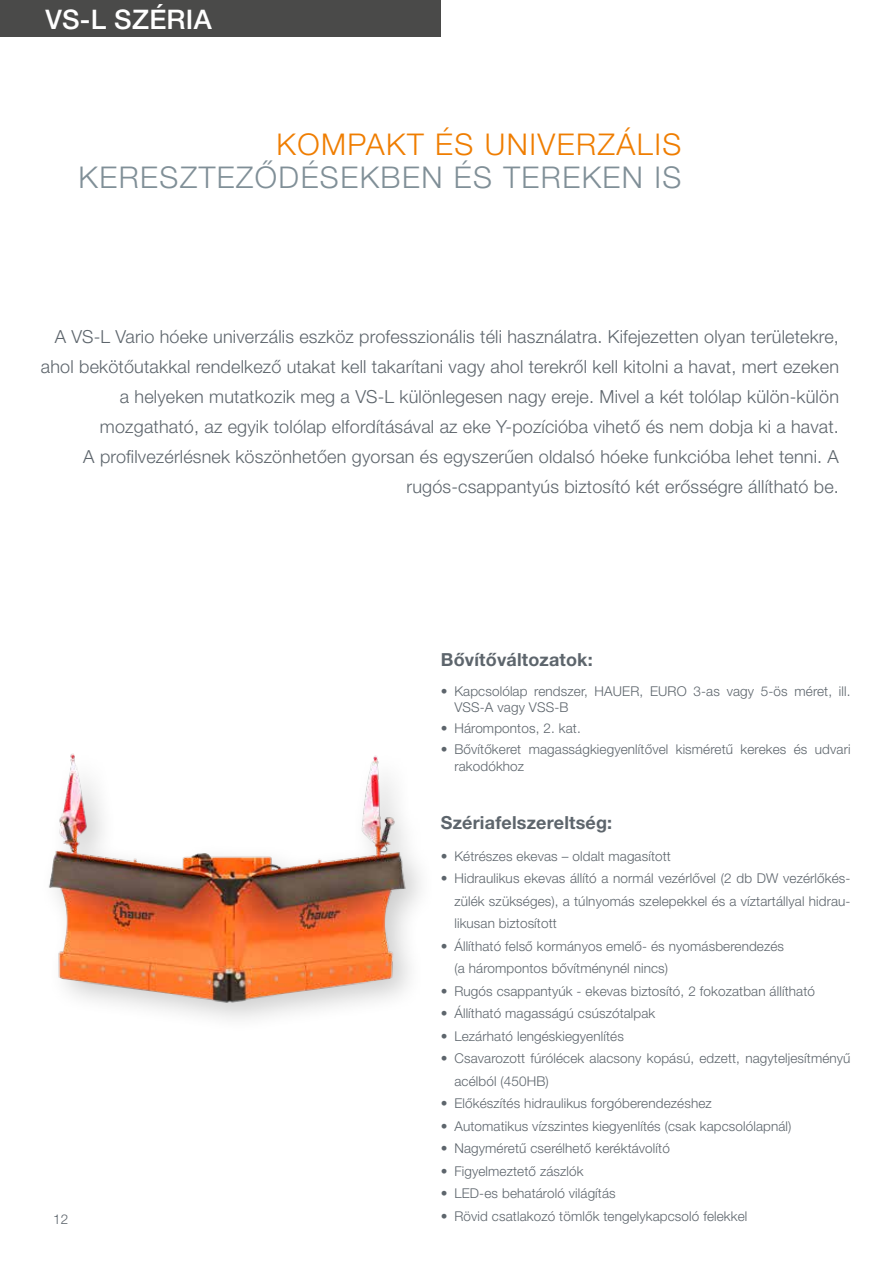
<style>
.page{position:relative;width:893px;height:1263px;background:#fff}
.page>*{position:absolute;margin:0;border:0;box-sizing:border-box;transform-origin:0 0}
.t1{font:300 30px "Helvetica Neue LT Pro";letter-spacing:.05em;color:#808f97}
.t2{font:300 30px "Helvetica Neue LT Pro";letter-spacing:.05em;color:#ef7d00}
.t3{font:500 27px "Helvetica Neue LT Pro";letter-spacing:.01em;color:#fff}
.t4{font:300 18px/30px "Helvetica Neue LT Pro";letter-spacing:.01em;color:#5d656c;text-align:right}
.t5{font:700 18px "Helvetica Neue LT Pro";letter-spacing:.01em;color:#5d656c}
.t6{font:300 13.5px/22.5px "Helvetica Neue LT Pro";letter-spacing:.01em;color:#5d656c}
</style>
<div class="page">
<div style="left:0;top:0;width:441px;height:36px;background:#4a4a49"></div>
<img style="left:48px;top:753px;width:373px;height:266px">
<h2 class="t3" style="left:45px;top:3px;width:168px">VS-L SZÉRIA</h2>
<h1 class="t2" style="left:276px;top:126px;width:406px">KOMPAKT ÉS UNIVERZÁLIS</h1>
<h1 class="t1" style="left:79px;top:159px;width:604px">KERESZTEZŐDÉSEKBEN ÉS TEREKEN IS</h1>
<p class="t4" style="left:41px;top:321px;width:799px">A VS-L Vario hóeke univerzális eszköz professzionális téli használatra. Kifejezetten olyan területekre, ahol bekötőutakkal rendelkező utakat kell takarítani vagy ahol terekről kell kitolni a havat, mert ezeken a helyeken mutatkozik meg a VS-L különlegesen nagy ereje. Mivel a két tolólap külön-külön mozgatható, az egyik tolólap elfordításával az eke Y-pozícióba vihető és nem dobja ki a havat.<br>A profilvezérlésnek köszönhetően gyorsan és egyszerűen oldalsó hóeke funkcióba lehet tenni. A rugós-csappantyús biztosító két erősségre állítható be.</p>
<p class="t6" style="left:53px;top:1207px;width:17px">12</p>
<h3 class="t5" style="left:441px;top:648px;width:153px">Bővítőváltozatok:</h3>
<p class="t6" style="left:454px;top:682px;width:398px;line-height:16.5px;text-indent:-14px">• Kapcsolólap rendszer, HAUER, EURO 3-as vagy 5-ös méret, ill.<br>VSS-A vagy VSS-B</p>
<p class="t6" style="left:441px;top:717px;width:141px">• Hárompontos, 2. kat.</p>
<p class="t6" style="left:454px;top:741px;width:398px;line-height:16.5px;text-indent:-14px">• Bővítőkeret magasságkiegyenlítővel kisméretű kerekes és udvari rakodókhoz</p>
<h3 class="t5" style="left:441px;top:811px;width:173px">Szériafelszereltség:</h3>
<p class="t6" style="left:441px;top:844px;width:232px">• Kétrészes ekevas – oldalt magasított</p>
<p class="t6" style="left:454px;top:867px;width:398px;text-align:justify;text-indent:-14px">• Hidraulikus ekevas állító a normál vezérlővel (2 db DW vezérlőkés&shy;zülék szükséges), a túlnyomás szelepekkel és a víztartállyal hidrau&shy;likusan biztosított</p>
<p class="t6" style="left:454px;top:934px;width:331px;text-indent:-14px">• Állítható felső kormányos emelő- és nyomásberendezés (a hárompontos bővítménynél nincs)</p>
<p class="t6" style="left:441px;top:979px;width:376px">• Rugós csappantyúk - ekevas biztosító, 2 fokozatban állítható</p>
<p class="t6" style="left:441px;top:1002px;width:216px">• Állítható magasságú csúszótalpak</p>
<p class="t6" style="left:441px;top:1024px;width:184px">• Lezárható lengéskiegyenlítés</p>
<p class="t6" style="left:454px;top:1047px;width:398px;text-indent:-14px">• Csavarozott fúrólécek alacsony kopású, edzett, nagyteljesítményű acélból (450HB)</p>
<p class="t6" style="left:441px;top:1092px;width:272px">• Előkészítés hidraulikus forgóberendezéshez</p>
<p class="t6" style="left:441px;top:1114px;width:352px">• Automatikus vízszintes kiegyenlítés (csak kapcsolólapnál)</p>
<p class="t6" style="left:441px;top:1137px;width:230px">• Nagyméretű cserélhető keréktávolító</p>
<p class="t6" style="left:441px;top:1159px;width:144px">• Figyelmeztető zászlók</p>
<p class="t6" style="left:441px;top:1182px;width:176px">• LED-es behatároló világítás</p>
<p class="t6" style="left:441px;top:1204px;width:308px">• Rövid csatlakozó tömlők tengelykapcsoló felekkel</p>
</div>
